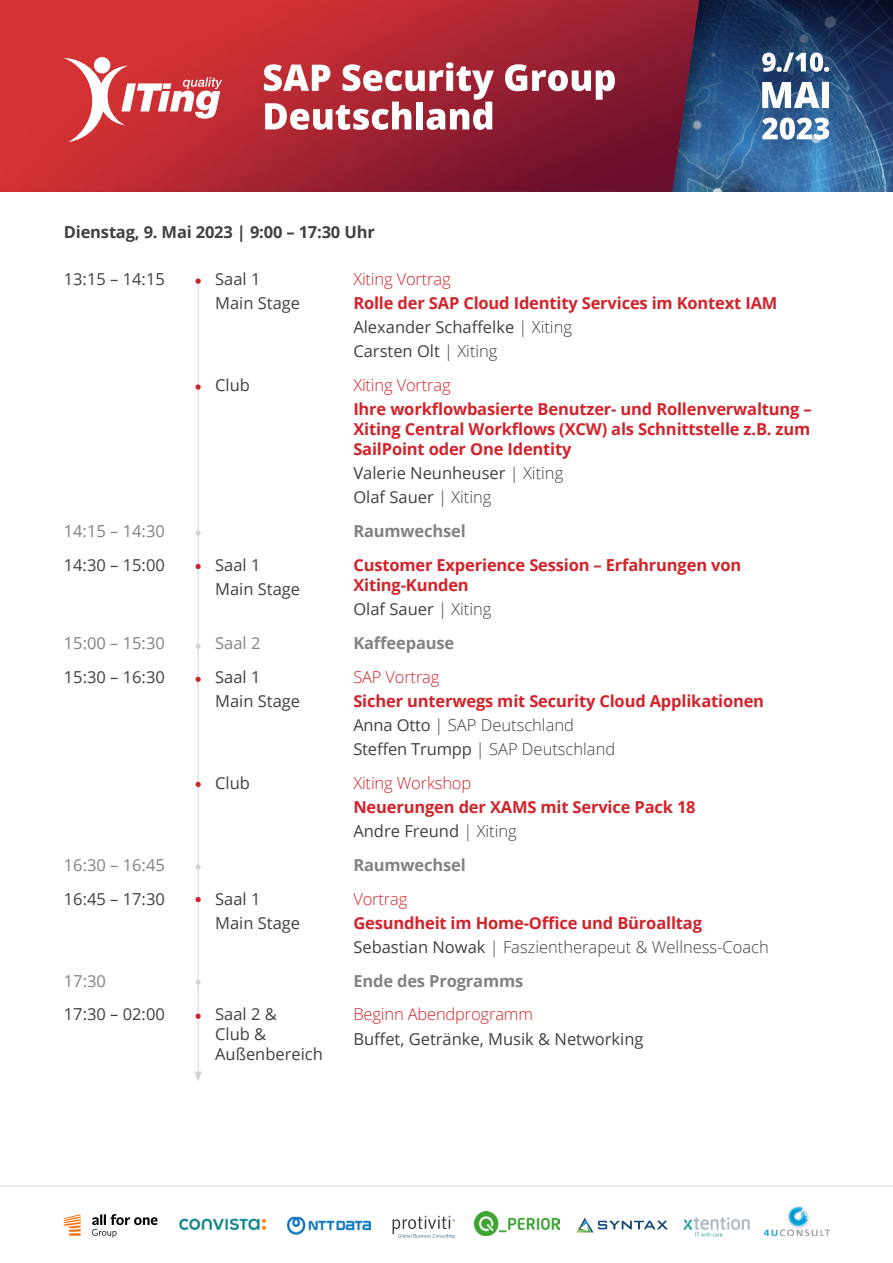
<style>
.page{position:relative;width:893px;height:1263px;background:#fff}
.page>*{position:absolute;margin:0;border:0;box-sizing:border-box;transform-origin:0 0}
.t1{font:700 16.5px/24px "Open Sans";letter-spacing:-.01em;color:#d2232a}
.t2{font:16.5px/24px "Open Sans";color:#414042}
.t3{font:300 16.5px "Open Sans";letter-spacing:-.01em;color:#d2232a}
.t4{font:700 16.5px "Open Sans";letter-spacing:-.01em;color:#808285}
.t5{font:16.5px "Open Sans";color:#808285}
.t6{font:700 16.5px "Open Sans";letter-spacing:-.01em;color:#414042}
.s1{font-weight:400;color:#414042}
.s2{font-weight:300;color:#414042}
.s3{font-weight:300}
</style>
<div class="page">
<hr style="left:198px;top:281px;width:1px;height:793px;background:#d1d3d4">
<svg style="left:195px;top:1071px;width:7px;height:10px"></svg>
<svg style="left:195px;top:278px;width:6px;height:6px"></svg>
<svg style="left:196px;top:384px;width:5px;height:6px"></svg>
<svg style="left:196px;top:530px;width:5px;height:6px"></svg>
<svg style="left:196px;top:782px;width:5px;height:5px"></svg>
<svg style="left:196px;top:897px;width:5px;height:5px"></svg>
<svg style="left:196px;top:1013px;width:5px;height:6px"></svg>
<svg style="left:196px;top:864px;width:5px;height:5px"></svg>
<svg style="left:196px;top:979px;width:5px;height:6px"></svg>
<svg style="left:196px;top:564px;width:5px;height:5px"></svg>
<svg style="left:196px;top:644px;width:5px;height:5px"></svg>
<svg style="left:196px;top:677px;width:5px;height:5px"></svg>
<hr style="left:0;top:1186px;width:893px;height:1px;background:#d1d3d4">
<svg style="left:64px;top:1214px;width:17px;height:22px"></svg>
<svg style="left:92px;top:1214px;width:65px;height:23px"></svg>
<img style="left:178px;top:1218px;width:89px;height:13px">
<img style="left:287px;top:1216px;width:84px;height:19px">
<svg style="left:392px;top:1215px;width:63px;height:23px"></svg>
<img style="left:474px;top:1212px;width:86px;height:24px">
<svg style="left:576px;top:1217px;width:92px;height:15px"></svg>
<img style="left:683px;top:1217px;width:67px;height:19px">
<img style="left:765px;top:1206px;width:64px;height:30px">
<svg style="left:734px;top:0;width:159px;height:137px;background:#1e3b65"></svg>
<svg style="left:734px;top:137px;width:159px;height:55px;background:#3d73a8"></svg>
<img style="left:701px;top:0;width:33px;height:192px">
<svg style="left:0;top:0;width:701px;height:192px;background:#a62633"></svg>
<svg style="left:505px;top:64px;width:110px;height:36px"></svg>
<svg style="left:264px;top:62px;width:230px;height:68px"></svg>
<svg style="left:762px;top:53px;width:67px;height:19px"></svg>
<svg style="left:762px;top:82px;width:58px;height:26px"></svg>
<div style="left:822px;top:82px;width:7px;height:26px;background:#fff"></div>
<svg style="left:762px;top:118px;width:67px;height:22px"></svg>
<svg style="left:64px;top:58px;width:158px;height:84px"></svg>
<p class="t6" style="left:64px;top:220px;width:313px">Dienstag, 9. Mai 2023 | 9:00 – 17:30 Uhr</p>
<p class="t2" style="left:64px;top:267px;width:103px">13:15 – 14:15</p>
<p class="t2" style="left:215px;top:267px;width:87px">Saal 1<br>Main Stage</p>
<p class="t3" style="left:353px;top:268px;width:99px">Xiting Vortrag</p>
<p class="t1" style="left:353px;top:291px;width:426px">Rolle der SAP Cloud Identity Services im Kontext IAM<br><span class="s1">Alexander Schaffelke</span> <span class="s2">| Xiting<br></span><span class="s1">Carsten Olt</span> <span class="s2">| Xiting</span></p>
<p class="t2" style="left:215px;top:373px;width:36px">Club</p>
<p class="t3" style="left:353px;top:374px;width:99px">Xiting Vortrag</p>
<p class="t1" style="left:353px;top:399px;width:460px;line-height:19.8px;text-align:justify">Ihre workflowbasierte Benutzer- und Rollenverwaltung – Xiting Central Workflows (XCW) als Schnittstelle z.B. zum SailPoint oder One Identity</p>
<p class="t2" style="left:353px;top:461px;width:211px">Valerie Neunheuser <span class="s3">| Xiting<br></span>Olaf Sauer <span class="s3">| Xiting</span></p>
<p class="t5" style="left:64px;top:520px;width:103px">14:15 – 14:30</p>
<p class="t4" style="left:353px;top:519px;width:114px">Raumwechsel</p>
<p class="t2" style="left:64px;top:552px;width:103px">14:30 – 15:00</p>
<p class="t2" style="left:215px;top:552px;width:87px">Saal 1<br>Main Stage</p>
<p class="t1" style="left:353px;top:555px;width:389px;line-height:19.8px">Customer Experience Session – Erfahrungen von<br>Xiting-Kunden</p>
<p class="t2" style="left:353px;top:596px;width:140px">Olaf Sauer <span class="s3">| Xiting</span></p>
<p class="t5" style="left:64px;top:631px;width:103px">15:00 – 15:30</p>
<p class="t5" style="left:215px;top:631px;width:47px">Saal 2</p>
<p class="t4" style="left:353px;top:631px;width:102px">Kaffeepause</p>
<p class="t2" style="left:64px;top:664px;width:103px">15:30 – 16:30</p>
<p class="t2" style="left:215px;top:664px;width:87px">Saal 1<br>Main Stage</p>
<p class="t3" style="left:353px;top:665px;width:88px">SAP Vortrag</p>
<p class="t1" style="left:353px;top:688px;width:412px">Sicher unterwegs mit Security Cloud Applikationen<br><span class="s1">Anna Otto</span> <span class="s2">| SAP Deutschland<br></span><span class="s1">Steffen Trumpp</span> <span class="s2">| SAP Deutschland</span></p>
<p class="t2" style="left:215px;top:770px;width:36px">Club</p>
<p class="t3" style="left:353px;top:771px;width:119px">Xiting Workshop</p>
<p class="t1" style="left:353px;top:794px;width:344px">Neuerungen der XAMS mit Service Pack 18<br><span class="s1">Andre Freund</span> <span class="s2">| Xiting</span></p>
<p class="t5" style="left:64px;top:853px;width:103px">16:30 – 16:45</p>
<p class="t4" style="left:353px;top:853px;width:114px">Raumwechsel</p>
<p class="t2" style="left:64px;top:886px;width:103px">16:45 – 17:30</p>
<p class="t2" style="left:215px;top:886px;width:87px">Saal 1<br>Main Stage</p>
<p class="t3" style="left:353px;top:887px;width:55px">Vortrag</p>
<p class="t1" style="left:353px;top:910px;width:417px">Gesundheit im Home-Office und Büroalltag<br><span class="s1">Sebastian Nowak</span> <span class="s2">| Faszientherapeut &amp; Wellness-Coach</span></p>
<p class="t5" style="left:64px;top:969px;width:44px">17:30</p>
<p class="t4" style="left:353px;top:969px;width:171px">Ende des Programms</p>
<p class="t2" style="left:64px;top:1002px;width:103px">17:30 – 02:00</p>
<p class="t2" style="left:215px;top:1004px;width:109px;line-height:19.8px">Saal 2 &amp;<br>Club &amp;<br>Außenbereich</p>
<p class="t3" style="left:353px;top:1003px;width:181px">Beginn Abendprogramm</p>
<p class="t2" style="left:353px;top:1026px;width:292px">Buffet, Getränke, Musik &amp; Networking</p>
</div>
